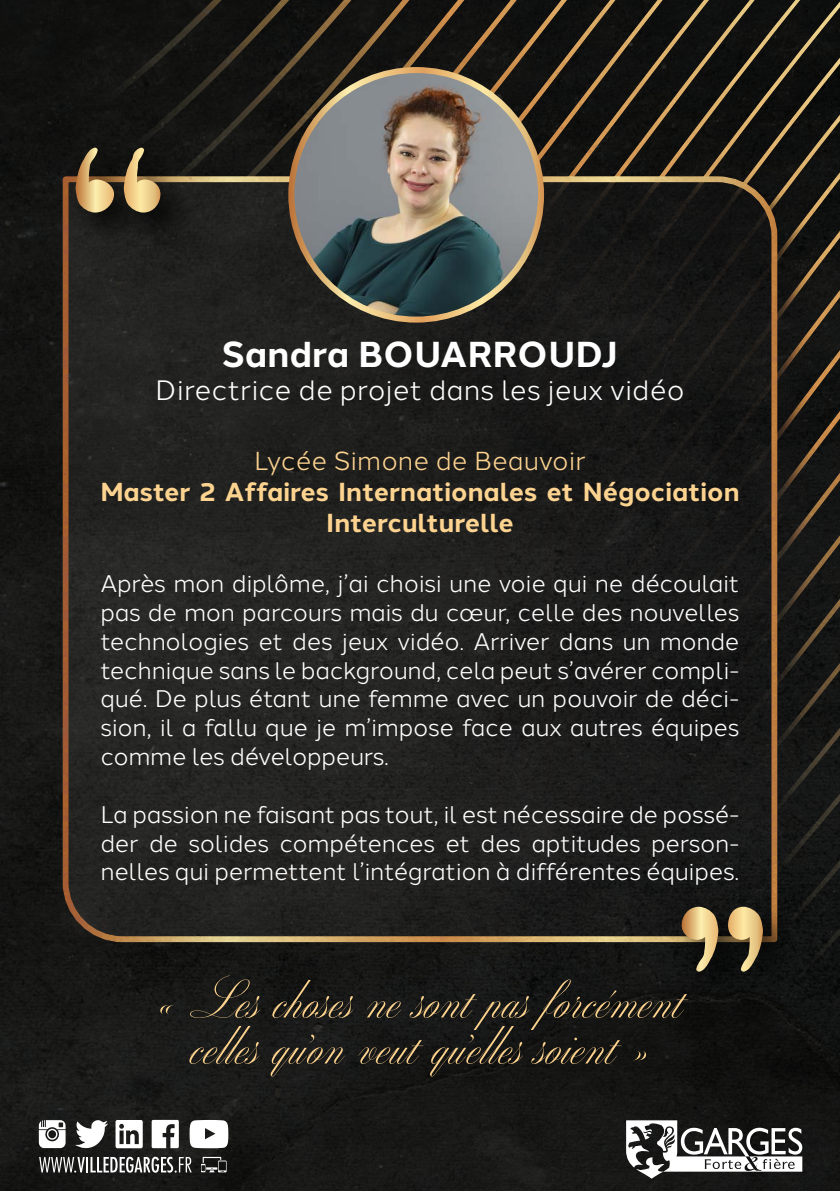
<style>
.page{position:relative;width:840px;height:1191px;background:#fff}
.page>*{position:absolute;margin:0;border:0;box-sizing:border-box;transform-origin:0 0}
.t1{font:50px/46px "Altesse Std Regular 64 pt";color:#fdd38e;text-align:center}
.t2{font:700 36px "Halcom";color:#fff}
.t3{font:28px "Halcom";color:#fff}
.t4{font:700 26px/31.2px "Halcom";color:#fdd390;text-align:center}
.t5{font:26px "Halcom";color:#fdd390}
.t6{font:24px/28.8px "Halcom";letter-spacing:-.015em;color:#fff;text-align:justify}
</style>
<div class="page">
<img style="left:0;top:0;width:839px;height:1191px">
<img style="left:665px;top:890px;width:141px;height:106px">
<svg style="left:681px;top:906px;width:81px;height:65px;background:#7e6d4b"></svg>
<img style="left:59px;top:212px;width:145px;height:45px">
<svg style="left:0;top:0;width:222px;height:212px;background:#221f19"></svg>
<img style="left:291px;top:70px;width:249px;height:249px;border-radius:125px">
<div style="left:288px;top:67px;width:255px;height:255px;border:6px solid #fff;border-radius:50%"></div>
<svg style="left:39px;top:1156px;width:153px;height:16px"></svg>
<svg style="left:201px;top:1156px;width:25px;height:16px"></svg>
<svg style="left:75px;top:1118px;width:33px;height:31px"></svg>
<svg style="left:39px;top:1120px;width:27px;height:28px"></svg>
<svg style="left:151px;top:1119px;width:28px;height:29px"></svg>
<svg style="left:189px;top:1120px;width:39px;height:28px"></svg>
<svg style="left:115px;top:1120px;width:28px;height:28px"></svg>
<svg style="left:625px;top:996px;width:214px;height:195px;background:#2b2b2a"></svg>
<h2 class="t2" style="left:222px;top:325px;width:397px">Sandra BOUARROUDJ</h2>
<p class="t3" style="left:155px;top:368px;width:530px">Directrice de projet dans les jeux vidéo</p>
<p class="t5" style="left:254px;top:440px;width:333px">Lycée Simone de Beauvoir</p>
<p class="t4" style="left:100px;top:474px;width:640px">Master 2 Affaires Internationales et Négociation<br>Interculturelle</p>
<p class="t6" style="left:100px;top:567px;width:640px">Après mon diplôme, j’ai choisi une voie qui ne découlait pas de mon parcours mais du cœur, celle des nouvelles technologies et des jeux vidéo. Arriver dans un monde technique sans le background, cela peut s’avérer compli&shy;qué. De plus étant une femme avec un pouvoir de déci&shy;sion, il a fallu que je m’impose face aux autres équipes comme les développeurs.</p>
<p class="t6" style="left:100px;top:797px;width:640px">La passion ne faisant pas tout, il est nécessaire de possé&shy;der de solides compétences et des aptitudes person&shy;nelles qui permettent l’intégration à différentes équipes.</p>
<h1 class="t1" style="left:156px;top:977px;width:528px">« Les choses ne sont pas forcément celles qu’on veut qu’elles soient »</h1>
</div>
